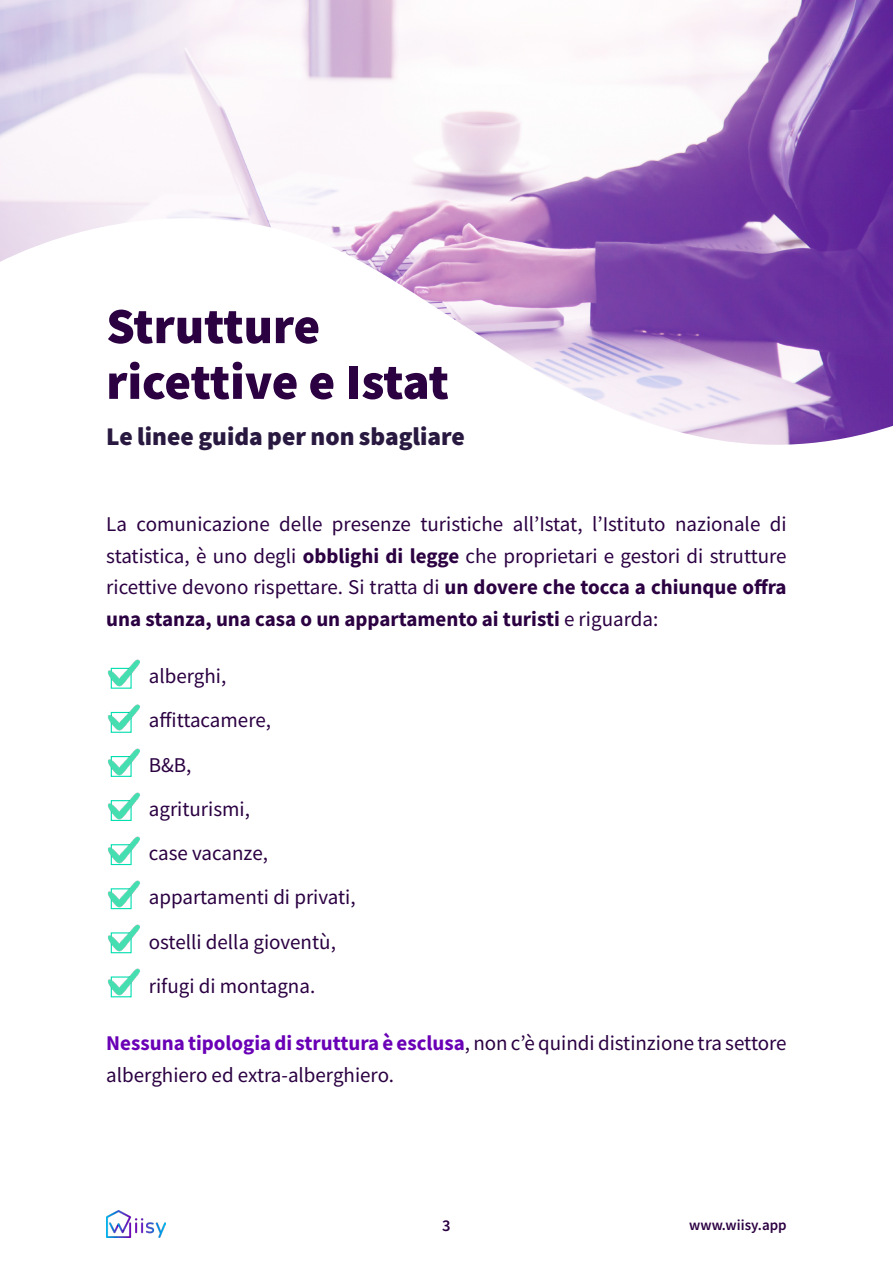
<style>
.page{position:relative;width:893px;height:1263px;background:#fff}
.page>*{position:absolute;margin:0;border:0;box-sizing:border-box;transform-origin:0 0}
.t1{font:900 50.7px/55.8px "Source Sans Pro";letter-spacing:-.005em;color:#2c0142}
.t2{font:900 25.5px "Source Sans Pro";color:#291941}
.t3{font:21px/44.2px "Source Sans Pro";color:#2b0142}
.t4{font:600 16.5px "Source Sans Pro";color:#2c0142}
.t5{font:600 15px "Source Sans Pro";color:#2c0142}
.s1{font-weight:700}
.s2{font-weight:700;color:#6a00b6}
</style>
<div class="page">
<img style="left:106px;top:1210px;width:59px;height:28px">
<img style="left:0;top:0;width:893px;height:169px">
<svg style="left:0;top:169px;width:893px;height:276px"></svg>
<img style="left:107px;top:659px;width:32px;height:29px">
<div style="left:111px;top:712px;width:21px;height:21px;border:1px solid #00dfaf"></div>
<img style="left:107px;top:704px;width:32px;height:28px">
<div style="left:111px;top:756px;width:21px;height:21px;border:1px solid #00dfaf"></div>
<img style="left:107px;top:748px;width:32px;height:28px">
<div style="left:111px;top:800px;width:21px;height:21px;border:1px solid #00dfaf"></div>
<img style="left:107px;top:792px;width:32px;height:28px">
<div style="left:111px;top:844px;width:21px;height:21px;border:1px solid #00dfaf"></div>
<img style="left:107px;top:836px;width:32px;height:28px">
<div style="left:111px;top:888px;width:21px;height:21px;border:1px solid #00dfaf"></div>
<img style="left:107px;top:880px;width:32px;height:28px">
<div style="left:111px;top:932px;width:21px;height:21px;border:1px solid #00dfaf"></div>
<img style="left:107px;top:924px;width:32px;height:28px">
<img style="left:107px;top:968px;width:32px;height:28px">
<h1 class="t1" style="left:106px;top:297px;width:344px">Strutture ricettive e Istat</h1>
<p class="t2" style="left:106px;top:419px;width:360px">Le linee guida per non sbagliare</p>
<p class="t3" style="left:106px;top:508px;width:682px;line-height:31.5px;text-align:justify">La comunicazione delle presenze turistiche all’Istat, l’Istituto nazionale di statistica, è uno degli <span class="s1">obblighi di legge</span> che proprietari e gestori di strutture ricettive devono rispettare. Si tratta di <span class="s1">un dovere che tocca a chiunque offra una stanza, una casa o un appartamento ai turisti</span> e riguarda:</p>
<p class="t3" style="left:149px;top:654px;width:208px">alberghi,<br>affittacamere,<br>B&amp;B,<br>agriturismi,<br>case vacanze, appartamenti di privati, ostelli della gioventù, rifugi di montagna.</p>
<p class="t3" style="left:106px;top:1027px;width:682px;line-height:31.5px"><span class="s2">Nessuna tipologia di struttura è esclusa</span>, non c’è quindi distinzione tra settore alberghiero ed extra-alberghiero.</p>
<p class="t4" style="left:442px;top:1214px;width:10px">3</p>
<p class="t5" style="left:689px;top:1215px;width:99px">www.wiisy.app</p>
</div>
